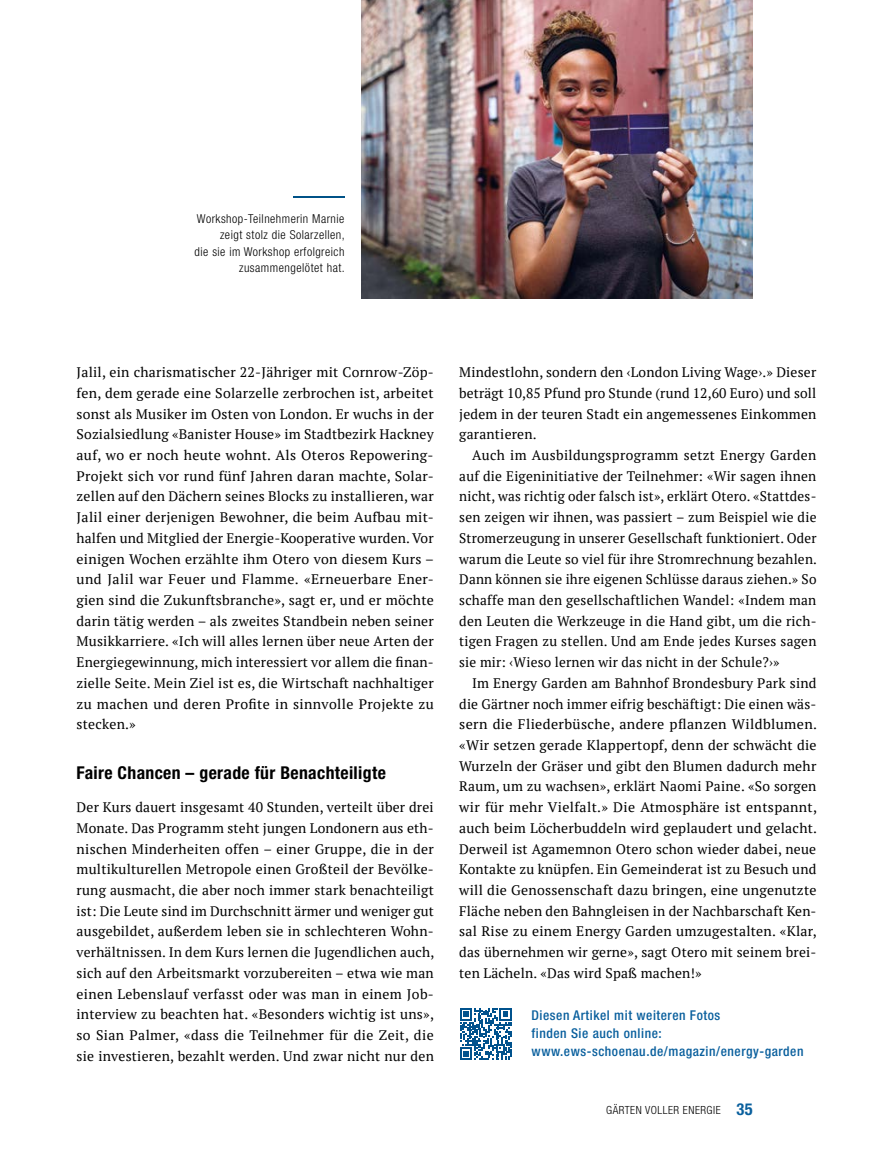
<style>
.page{position:relative;width:893px;height:1170px;background:#fff}
.page>*{position:absolute;margin:0;border:0;box-sizing:border-box;transform-origin:0 0}
.t1{font:700 condensed 17.7px "Helvetica Neue LT Std";letter-spacing:.02em;color:#000}
.t2{font:13.8px/20.7px "PT Serif";letter-spacing:.015em;color:#000;text-align:justify}
.t3{font:500 condensed 13.5px/18px "Helvetica Neue LT Std";letter-spacing:.04em;color:#095f9d}
.t4{font:300 condensed 12.3px/16.5px "Helvetica Neue LT Std";letter-spacing:.04em;color:#000;text-align:right}
.t5{font:300 condensed 11.25px "Helvetica Neue LT Std";letter-spacing:.045em;color:#000}
.s1{font-weight:700;font-size:16.5px;color:#095f9d}
</style>
<div class="page">
<svg style="left:460px;top:1008px;width:52px;height:51px"></svg>
<img style="left:361px;top:0;width:392px;height:299px">
<hr style="left:293px;top:196px;width:51px;height:1px;background:#005287">
<p class="t4" style="left:195px;top:210px;width:152px">Workshop-Teilnehmerin Marnie zeigt stolz die Solarzellen,<br>die sie im Workshop erfolgreich zusammengelötet hat.</p>
<p class="t2" style="left:77px;top:362px;width:359px;text-align:left">Jalil, ein charismatischer 22-Jähriger mit Cornrow-Zöp&shy;fen, dem gerade eine Solarzelle zerbrochen ist, arbeitet sonst als Musiker im Osten von London. Er wuchs in der Sozialsiedlung «Banister House» im Stadtbezirk Hackney auf, wo er noch heute wohnt. Als Oteros Repowering-Projekt sich vor rund fünf Jahren daran machte, Solar&shy;zellen auf den Dächern seines Blocks zu installieren, war Jalil einer derjenigen Bewohner, die beim Aufbau mit&shy;halfen und Mitglied der Energie-Kooperative wurden. Vor einigen Wochen erzählte ihm Otero von diesem Kurs – und Jalil war Feuer und Flamme. «Erneuerbare Ener&shy;gien sind die Zukunftsbranche», sagt er, und er möchte darin tätig werden – als zweites Standbein neben seiner Musikkarriere. «Ich will alles lernen über neue Arten der Energiegewinnung, mich interessiert vor allem die finan&shy;zielle Seite. Mein Ziel ist es, die Wirtschaft nachhaltiger zu machen und deren Profite in sinnvolle Projekte zu stecken.»</p>
<p class="t1" style="left:77px;top:761px;width:311px">Faire Chancen – gerade für Benachteiligte</p>
<p class="t2" style="left:77px;top:796px;width:359px">Der Kurs dauert insgesamt 40 Stunden, verteilt über drei Monate. Das Programm steht jungen Londonern aus eth&shy;nischen Minderheiten offen – einer Gruppe, die in der multikulturellen Metropole einen Großteil der Bevölke&shy;rung ausmacht, die aber noch immer stark benachteiligt ist: Die Leute sind im Durchschnitt ärmer und weniger gut ausgebildet, außerdem leben sie in schlechteren Wohn&shy;verhältnissen. In dem Kurs lernen die Jugendlichen auch, sich auf den Arbeitsmarkt vorzubereiten – etwa wie man einen Lebenslauf verfasst oder was man in einem Job&shy;interview zu beachten hat. «Besonders wichtig ist uns», so Sian Palmer, «dass die Teilnehmer für die Zeit, die sie investieren, bezahlt werden. Und zwar nicht nur den</p>
<p class="t2" style="left:459px;top:362px;width:359px">Mindestlohn, sondern den ‹London Living Wage›.» Dieser beträgt 10,85 Pfund pro Stunde (rund 12,60 Euro) und soll jedem in der teuren Stadt ein angemessenes Einkommen garantieren.</p>
<p class="t2" style="left:459px;top:444px;width:359px;text-align:left;text-indent:13px">Auch im Ausbildungsprogramm setzt Energy Garden auf die Eigeninitiative der Teilnehmer: «Wir sagen ihnen nicht, was richtig oder falsch ist», erklärt Otero. «Stattdes&shy;sen zeigen wir ihnen, was passiert – zum Beispiel wie die Stromerzeugung in unserer Gesellschaft funktioniert. Oder warum die Leute so viel für ihre Stromrechnung bezahlen.<br>Dann können sie ihre eigenen Schlüsse daraus ziehen.» So schaffe man den gesellschaftlichen Wandel: «Indem man den Leuten die Werkzeuge in die Hand gibt, um die rich&shy;tigen Fragen zu stellen. Und am Ende jedes Kurses sagen sie mir: ‹Wieso lernen wir das nicht in der Schule?›»</p>
<p class="t2" style="left:459px;top:672px;width:359px;text-indent:13px">Im Energy Garden am Bahnhof Brondesbury Park sind die Gärtner noch immer eifrig beschäftigt: Die einen wäs&shy;sern die Fliederbüsche, andere pflanzen Wildblumen. «Wir setzen gerade Klappertopf, denn der schwächt die Wurzeln der Gräser und gibt den Blumen dadurch mehr Raum, um zu wachsen», erklärt Naomi Paine. «So sorgen wir für mehr Vielfalt.» Die Atmosphäre ist entspannt, auch beim Löcherbuddeln wird geplaudert und gelacht.<br>Derweil ist Agamemnon Otero schon wieder dabei, neue Kontakte zu knüpfen. Ein Gemeinderat ist zu Besuch und will die Genossenschaft dazu bringen, eine ungenutzte Fläche neben den Bahngleisen in der Nachbarschaft Ken&shy;sal Rise zu einem Energy Garden umzugestalten. «Klar, das übernehmen wir gerne», sagt Otero mit seinem brei&shy;ten Lächeln. «Das wird Spaß machen!»</p>
<p class="t3" style="left:531px;top:1005px;width:273px">Diesen Artikel mit weiteren Fotos<br>finden Sie auch online: www.ews-schoenau.de/magazin/energy-garden</p>
<p class="t5" style="left:606px;top:1102px;width:148px">GÄRTEN VOLLER ENERGIE <span class="s1">35</span></p>
</div>
